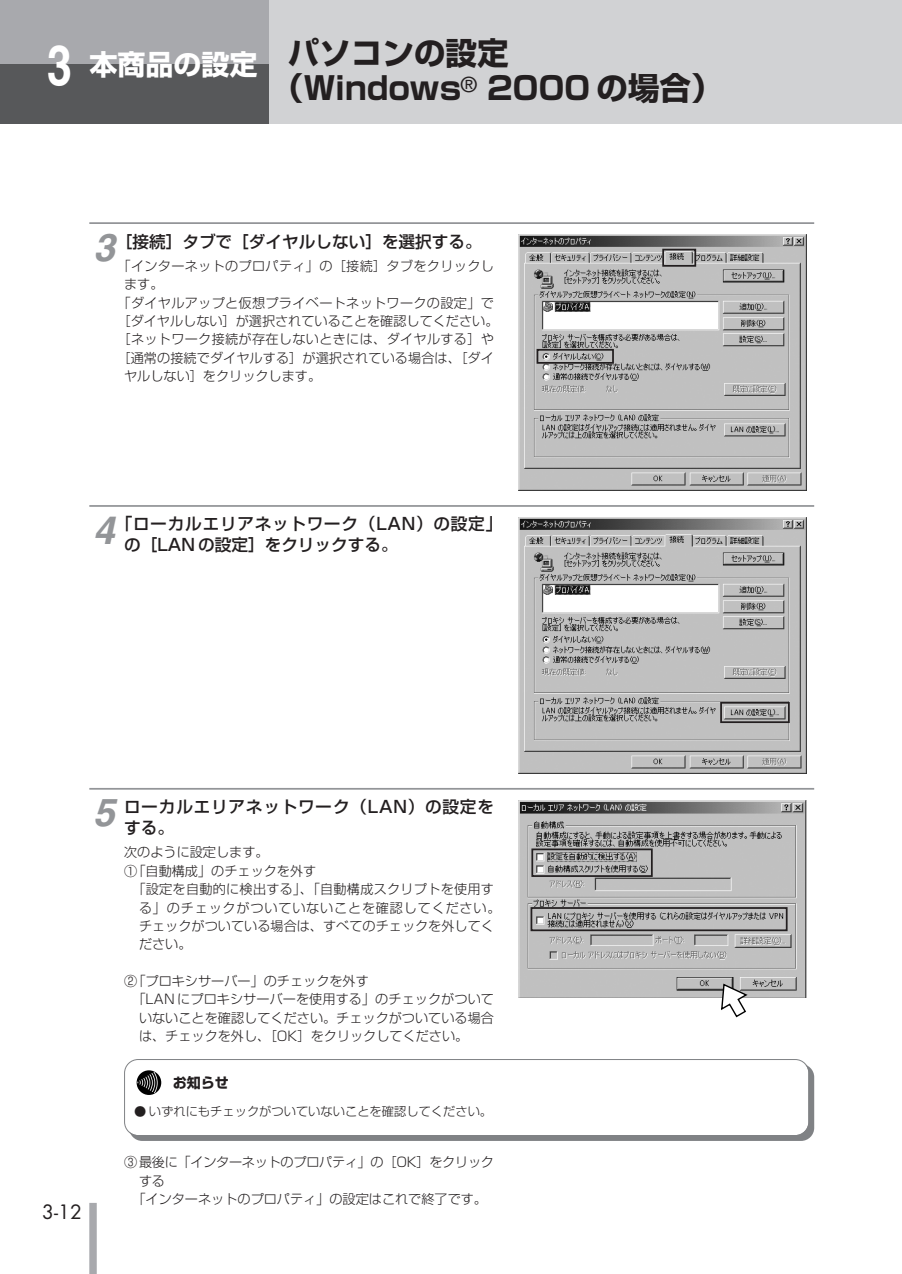
<style>
.page{position:relative;width:902px;height:1274px;background:#fff}
.page>*{position:absolute;margin:0;border:0;box-sizing:border-box;transform-origin:0 0}
.t1{font:italic 700 38.5px "Helvetica";color:#939598}
.t2{font:700 31.5px/35px "Shin Go";color:#231f20}
.t3{font:700 28px "Shin Go";color:#fff}
.t4{font:19.25px "Futura";color:#231f20}
.t5{font:500 16.62px/21px "Shin Go";letter-spacing:.045em;color:#231f20}
.t6{font:500 16.62px "Shin Go";color:#231f20}
.t7{font:700 14px "Shin Go";color:#231f20}
.t8{font:300 13.12px "Shin Go";color:#231f20}
.t9{font:300 13.12px "Shin Go";letter-spacing:.025em;color:#231f20}
.t10{font:300 13.12px "Shin Go";letter-spacing:-.02em;color:#231f20}
.t11{font:300 13.12px "Shin Go";letter-spacing:.02em;color:#231f20}
.t12{font:300 13.12px "Shin Go";letter-spacing:.06em;color:#231f20}
.t13{font:300 12.25px "Shin Go";color:#231f20}
.s1{font-family:"Helvetica";font-size:56px}
</style>
<div class="page">
<div style="left:129px;top:1064px;width:685px;height:77px;background:#808285;border-radius:13px"></div>
<div style="left:125px;top:1060px;width:683px;height:75px;background:#fff;border-radius:13px"></div>
<div style="left:124px;top:1059px;width:685px;height:77px;border:1px solid #808285;border-radius:14px"></div>
<div style="left:136px;top:1070px;width:25px;height:25px;background:#000;border-radius:50%"></div>
<svg style="left:137px;top:1072px;width:21px;height:21px"></svg>
<div style="left:89px;top:1203px;width:8px;height:71px;background:#a8a9ad"></div>
<div style="left:0;top:0;width:901px;height:124px;background:#d1d2d4"></div>
<div style="left:0;top:0;width:268px;height:69px;background:#a8a9ad"></div>
<div style="left:0;top:64px;width:268px;height:60px;background:#57585a"></div>
<hr style="left:89px;top:788px;width:725px;height:2px;background:#939598">
<img style="left:518px;top:800px;width:288px;height:197px">
<svg style="left:529px;top:848px;width:259px;height:84px;background:#a9a9a9"></svg>
<hr style="left:89px;top:505px;width:725px;height:2px;background:#939598">
<img style="left:518px;top:517px;width:288px;height:256px">
<div style="left:720px;top:702px;width:69px;height:21px;border:2px solid #231f20"></div>
<hr style="left:89px;top:222px;width:725px;height:2px;background:#939598">
<img style="left:518px;top:234px;width:288px;height:256px">
<svg style="left:535px;top:248px;width:161px;height:117px"></svg>
<svg style="left:720px;top:983px;width:27px;height:35px"></svg>
<h3 class="t3" style="left:47px;top:54px;width:212px"><span class="s1">3</span> 本商品の設定</h3>
<h2 class="t2" style="left:272px;top:40px;width:452px;text-indent:16px">パソコンの設定<br>（Windows<sup>®</sup> 2000 の場合）</h2>
<p class="t6" style="left:116px;top:235px;width:367px">［接続］タブで［ダイヤルしない］を選択する。</p>
<p class="t9" style="left:117px;top:261px;width:378px">「インターネットのプロパティ」の［接続］タブをクリックし</p>
<p class="t8" style="left:124px;top:279px;width:41px">ます。</p>
<p class="t9" style="left:117px;top:298px;width:378px">「ダイヤルアップと仮想プライベートネットワークの設定」で</p>
<p class="t8" style="left:117px;top:316px;width:382px">［ダイヤルしない］が選択されていることを確認してください。</p>
<p class="t9" style="left:117px;top:335px;width:378px">［ネットワーク接続が存在しないときには、ダイヤルする］や</p>
<p class="t8" style="left:117px;top:353px;width:378px">［通常の接続でダイヤルする］が選択されている場合は、［ダイ</p>
<p class="t8" style="left:124px;top:371px;width:198px">ヤルしない］をクリックします。</p>
<h1 class="t1" style="left:94px;top:233px;width:23px">3</h1>
<h1 class="t1" style="left:93px;top:516px;width:23px">4</h1>
<p class="t5" style="left:116px;top:515px;width:388px">「ローカルエリアネットワーク（LAN）の設定」</p>
<p class="t6" style="left:124px;top:539px;width:275px">の［LAN の設定］をクリックする。</p>
<p class="t5" style="left:124px;top:798px;width:371px">ローカルエリアネットワーク（LAN）の設定をする。</p>
<p class="t8" style="left:124px;top:848px;width:146px">次のように設定します。</p>
<p class="t8" style="left:124px;top:866px;width:194px">①「自動構成」のチェックを外す</p>
<p class="t11" style="left:132px;top:884px;width:363px">「設定を自動的に検出する」、「自動構成スクリプトを使用す</p>
<p class="t12" style="left:139px;top:903px;width:363px">る」のチェックがついていないことを確認してください。</p>
<p class="t8" style="left:139px;top:921px;width:356px">チェックがついている場合は、すべてのチェックを外してく</p>
<p class="t8" style="left:139px;top:939px;width:54px">ださい。</p>
<p class="t8" style="left:124px;top:976px;width:246px">②「プロキシサーバー」のチェックを外す</p>
<p class="t8" style="left:132px;top:995px;width:363px">「LAN にプロキシサーバーを使用する」のチェックがついて</p>
<p class="t8" style="left:139px;top:1013px;width:356px">いないことを確認してください。チェックがついている場合</p>
<p class="t8" style="left:139px;top:1031px;width:331px">は、チェックを外し、［OK］をクリックしてください。</p>
<h1 class="t1" style="left:93px;top:799px;width:23px">5</h1>
<h3 class="t4" style="left:42px;top:1203px;width:41px">3-12</h3>
<p class="t7" style="left:173px;top:1077px;width:58px">お知らせ</p>
<p class="t13" style="left:134px;top:1107px;width:359px">● いずれにもチェックがついていないことを確認してください。</p>
<p class="t10" style="left:124px;top:1157px;width:371px">③最後に「インターネットのプロパティ」の［OK］をクリック</p>
<p class="t8" style="left:139px;top:1176px;width:27px">する</p>
<p class="t8" style="left:132px;top:1194px;width:356px">「インターネットのプロパティ」の設定はこれで終了です。</p>
</div>
